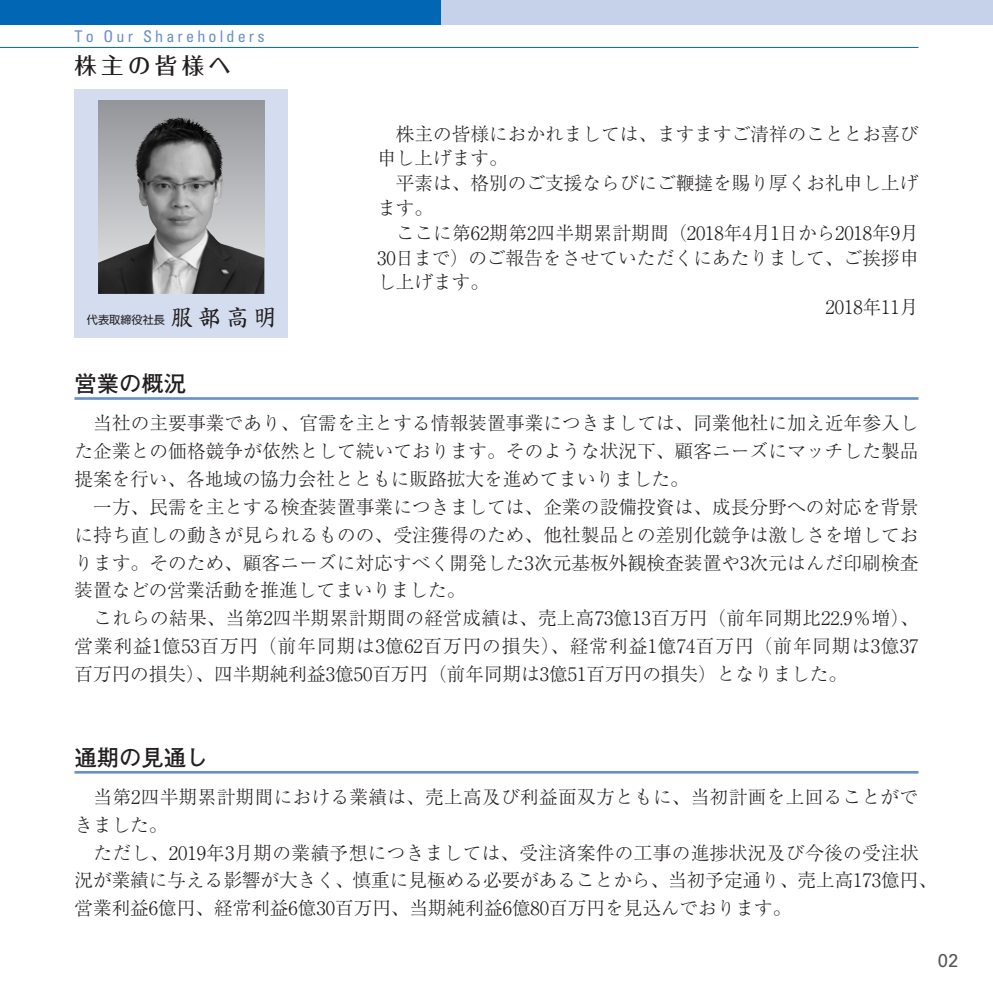
<style>
.page{position:relative;width:993px;height:993px;background:#fff}
.page>*{position:absolute;margin:0;border:0;box-sizing:border-box;transform-origin:0 0}
.t1{font:700 22.4px "Futo Go B101 Pr 5";color:#231f20}
.t2{font:500 22.4px "Folk Pro";letter-spacing:.2em;color:#231f20}
.t3{font:300 18.55px/27.8px "Ryumin Pr 5";letter-spacing:.01em;color:#231f20}
.t4{font:18.55px "Univers LT Std";color:#57585a}
.t5{font:condensed 16.1px "Univers LT Std";letter-spacing:.195em;color:#6990ca}
.t6{font:11.2px "Shin Go Pr 5";color:#231f20}
.s1{font-family:"Shinsei Kai Pr 5 CBSK1";font-size:22.4px}
</style>
<div class="page">
<div style="left:74px;top:89px;width:214px;height:248px;background:#d4ddef"></div>
<hr style="left:74px;top:397px;width:844px;height:2px;background:#6990ca">
<hr style="left:74px;top:770px;width:844px;height:3px;background:#6990ca">
<svg style="left:98px;top:100px;width:166px;height:194px;background:#8e8e90"></svg>
<img style="left:142px;top:117px;width:47px;height:21px">
<hr style="left:0;top:47px;width:918px;height:1px;background:#0166b3">
<div style="left:0;top:0;width:441px;height:25px;background:#0166b3"></div>
<div style="left:441px;top:0;width:551px;height:25px;background:#c6d2ea"></div>
<p class="t5" style="left:74px;top:26px;width:192px">To Our Shareholders</p>
<p class="t2" style="left:74px;top:47px;width:158px">株主の皆様へ</p>
<p class="t6" style="left:87px;top:310px;width:191px">代表取締役社長<span class="s1">服部高明</span></p>
<p class="t3" style="left:377px;top:120px;width:542px;line-height:24.8px">　株主の皆様におかれましては、ますますご清祥のこととお喜び申し上げます。<br>　平素は、格別のご支援ならびにご鞭撻を賜り厚くお礼申し上げます。</p>
<p class="t3" style="left:396px;top:217px;width:524px">ここに第62期第2四半期累計期間（2018年4月1日から2018年9月</p>
<p class="t3" style="left:377px;top:242px;width:542px">30日まで）のご報告をさせていただくにあたりまして、ご挨拶申</p>
<p class="t3" style="left:377px;top:267px;width:113px">し上げます。</p>
<p class="t3" style="left:825px;top:292px;width:95px">2018年11月</p>
<p class="t1" style="left:74px;top:365px;width:113px">営業の概況</p>
<p class="t3" style="left:74px;top:407px;width:845px">　当社の主要事業であり、官需を主とする情報装置事業につきましては、同業他社に加え近年参入した企業との価格競争が依然として続いております。そのような状況下、顧客ニーズにマッチした製品提案を行い、各地域の協力会社とともに販路拡大を進めてまいりました。<br>　一方、民需を主とする検査装置事業につきましては、企業の設備投資は、成長分野への対応を背景に持ち直しの動きが見られるものの、受注獲得のため、他社製品との差別化競争は激しさを増しております。そのため、顧客ニーズに対応すべく開発した3次元基板外観検査装置や3次元はんだ印刷検査装置などの営業活動を推進してまいりました。<br>　これらの結果、当第2四半期累計期間の経営成績は、売上高73億13百万円（前年同期比22.9％増）、営業利益1億53百万円（前年同期は3億62百万円の損失）、経常利益1億74百万円（前年同期は3億37百万円の損失）、四半期純利益3億50百万円（前年同期は3億51百万円の損失）となりました。</p>
<p class="t1" style="left:74px;top:739px;width:135px">通期の見通し</p>
<p class="t3" style="left:74px;top:781px;width:863px">　当第2四半期累計期間における業績は、売上高及び利益面双方ともに、当初計画を上回ることができました。<br>　ただし、2019年3月期の業績予想につきましては、受注済案件の工事の進捗状況及び今後の受注状況が業績に与える影響が大きく、慎重に見極める必要があることから、当初予定通り、売上高173億円、営業利益6億円、経常利益6億30百万円、当期純利益6億80百万円を見込んでおります。</p>
<p class="t4" style="left:937px;top:948px;width:22px">02</p>
</div>
